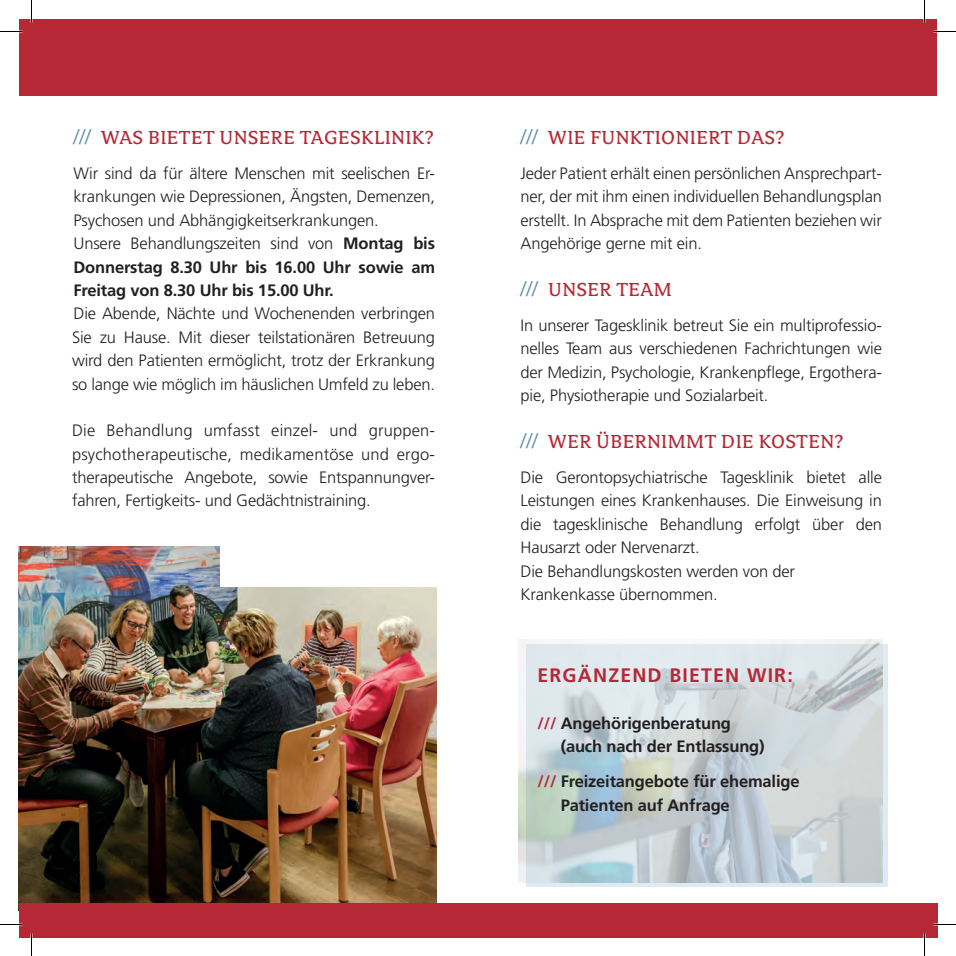
<style>
.page{position:relative;width:956px;height:956px;background:#fff}
.page>*{position:absolute;margin:0;border:0;box-sizing:border-box;transform-origin:0 0}
.t1{font:21px "Avance";letter-spacing:.02em;color:#b72837}
.t2{font:700 19.5px "Frutiger LT Std";letter-spacing:.06em;color:#b72837}
.t3{font:300 16.5px/23.4px "Frutiger LT Std";letter-spacing:-.01em;color:#231f20;text-align:justify}
.t4{font:700 16.5px/23.4px "Frutiger LT Std";letter-spacing:-.01em;color:#231f20}
.s1{font-family:"Frutiger LT Std";font-weight:300;color:#5d91a7}
.s2{font-weight:700}
.s3{color:#b72837}
</style>
<div class="page">
<img style="left:19px;top:546px;width:417px;height:357px">
<div style="left:19px;top:903px;width:918px;height:34px;background:#b72837"></div>
<div style="left:19px;top:19px;width:918px;height:76px;background:#b72837"></div>
<div style="left:526px;top:644px;width:361px;height:243px;background:#deebf2"></div>
<img style="left:519px;top:639px;width:363px;height:244px">
<div style="left:220px;top:534px;width:230px;height:52px;background:#fff"></div>
<hr style="left:0;top:923px;width:22px;height:2px;background:#fff">
<hr style="left:933px;top:923px;width:23px;height:2px;background:#fff">
<hr style="left:923px;top:0;width:2px;height:23px;background:#fff">
<hr style="left:923px;top:933px;width:2px;height:23px;background:#fff">
<svg style="left:0;top:31px;width:22px;height:1px"></svg>
<svg style="left:933px;top:31px;width:23px;height:1px"></svg>
<svg style="left:0;top:924px;width:22px;height:1px"></svg>
<svg style="left:933px;top:924px;width:23px;height:1px"></svg>
<svg style="left:31px;top:0;width:1px;height:23px"></svg>
<svg style="left:31px;top:933px;width:1px;height:23px"></svg>
<svg style="left:924px;top:0;width:1px;height:23px"></svg>
<svg style="left:924px;top:933px;width:1px;height:23px"></svg>
<p class="t1" style="left:74px;top:127px;width:362px"><span class="s1">///</span> WAS BIETET UNSERE TAGESKLINIK?</p>
<p class="t3" style="left:74px;top:162px;width:363px;text-align:left">Wir sind da für ältere Menschen mit seelischen Er&shy;krankungen wie Depressionen, Ängsten, Demenzen, Psychosen und Abhängigkeitserkrankungen.<br>Unsere Behandlungszeiten sind von <span class="s2">Montag bis Donnerstag 8.30 Uhr bis 16.00 Uhr sowie am Freitag von 8.30 Uhr bis 15.00 Uhr.</span></p>
<p class="t3" style="left:72px;top:302px;width:365px">Die Abende, Nächte und Wochenenden verbringen Sie zu Hause. Mit dieser teilstationären Betreuung wird den Patienten ermöglicht, trotz der Erkrankung so lange wie möglich im häuslichen Umfeld zu leben.</p>
<p class="t3" style="left:72px;top:419px;width:365px">Die Behandlung umfasst einzel- und gruppen&shy;psychotherapeutische, medikamentöse und ergo&shy;therapeutische Angebote, sowie Entspannungver&shy;fahren, Fertigkeits- und Gedächtnistraining.</p>
<p class="t1" style="left:520px;top:127px;width:265px"><span class="s1">///</span> WIE FUNKTIONIERT DAS?</p>
<p class="t3" style="left:520px;top:162px;width:363px">Jeder Patient erhält einen persönlichen Ansprechpart&shy;ner, der mit ihm einen individuellen Behandlungsplan erstellt. In Absprache mit dem Patienten beziehen wir Angehörige gerne mit ein.</p>
<p class="t1" style="left:520px;top:279px;width:153px"><span class="s1">///</span> UNSER TEAM</p>
<p class="t3" style="left:520px;top:314px;width:363px">In unserer Tagesklinik betreut Sie ein multiprofessio&shy;nelles Team aus verschiedenen Fachrichtungen wie der Medizin, Psychologie, Krankenpflege, Ergothera&shy;pie, Physiotherapie und Sozialarbeit.</p>
<p class="t1" style="left:520px;top:431px;width:325px"><span class="s1">///</span> WER ÜBERNIMMT DIE KOSTEN?</p>
<p class="t3" style="left:520px;top:466px;width:363px;text-align:left">Die Gerontopsychiatrische Tagesklinik bietet alle Leistungen eines Krankenhauses. Die Einweisung in die tagesklinische Behandlung erfolgt über den Hausarzt oder Nervenarzt.<br>Die Behandlungskosten werden von der Krankenkasse übernommen.</p>
<p class="t2" style="left:537px;top:664px;width:257px">ERGÄNZEND BIETEN WIR:</p>
<p class="t4" style="left:561px;top:711px;width:205px;text-indent:-23px"><span class="s3">///</span> Angehörigenberatung (auch nach der Entlassung)</p>
<p class="t4" style="left:561px;top:770px;width:240px;text-indent:-23px"><span class="s3">///</span> Freizeitangebote für ehemalige<br>Patienten auf Anfrage</p>
</div>
